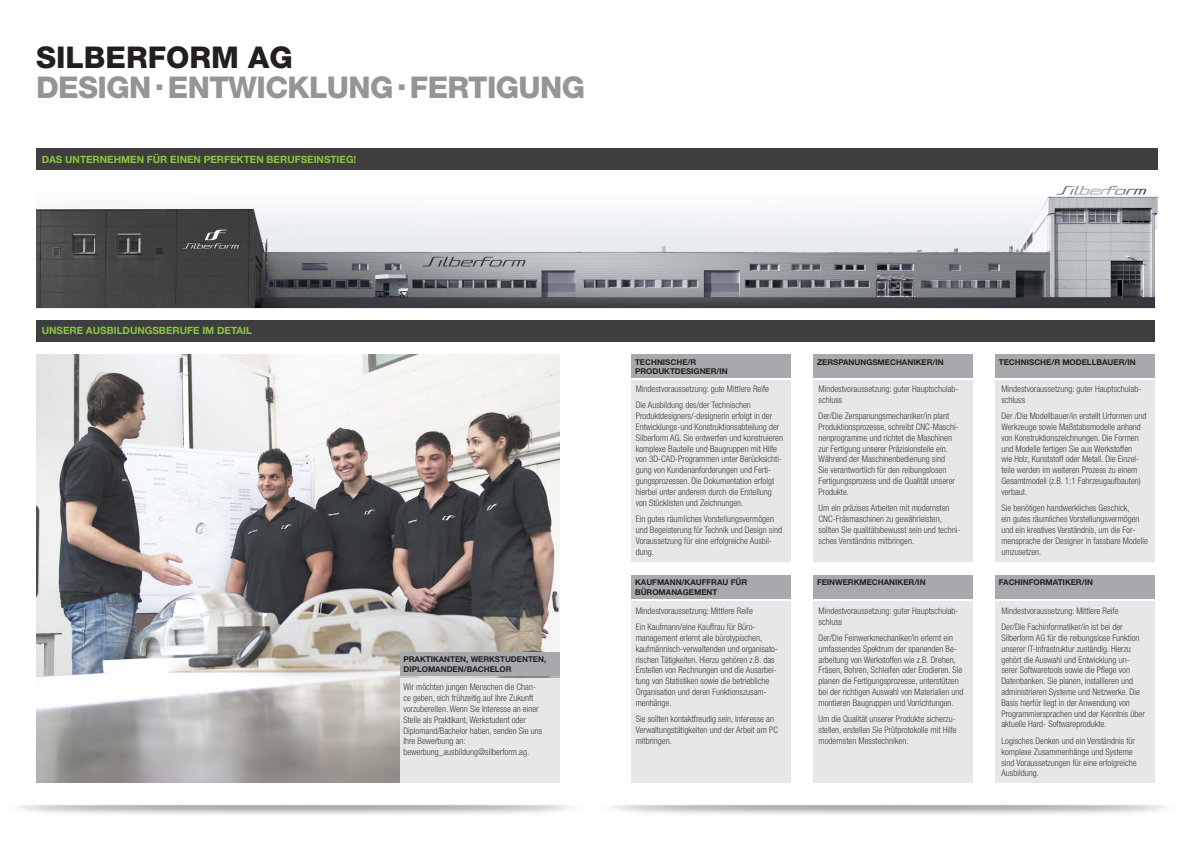
<style>
.page{position:relative;width:1191px;height:842px;background:#fff}
.page>*{position:absolute;margin:0;border:0;box-sizing:border-box;transform-origin:0 0}
.t1{font:800 30px "Helvetica Neue LT Std";letter-spacing:-.02em;color:#939598}
.t2{font:800 30px "Helvetica Neue LT Std";color:#231f20}
.t3{font:700 10px "Helvetica Neue LT Std";color:#8bc63e}
.t4{font:300 condensed 9px/10.8px "Helvetica Neue LT Std";color:#3e3e3f}
.t5{font:700 8px/9.6px "Helvetica Neue LT Std";color:#231f20}
</style>
<div class="page">
<div style="left:631px;top:380px;width:160px;height:181px;background:#e6e7e9"></div>
<div style="left:631px;top:601px;width:160px;height:181px;background:#e6e7e9"></div>
<div style="left:813px;top:380px;width:160px;height:181px;background:#e6e7e9"></div>
<div style="left:813px;top:601px;width:160px;height:181px;background:#e6e7e9"></div>
<div style="left:995px;top:380px;width:160px;height:181px;background:#e6e7e9"></div>
<div style="left:995px;top:601px;width:160px;height:181px;background:#e6e7e9"></div>
<img style="left:36px;top:354px;width:523px;height:428px">
<img style="left:36px;top:185px;width:1121px;height:123px">
<div style="left:631px;top:575px;width:160px;height:24px;background:#a8a9ad"></div>
<div style="left:400px;top:652px;width:159px;height:24px;background:#a8a9ad"></div>
<div style="left:631px;top:354px;width:160px;height:24px;background:#a8a9ad"></div>
<div style="left:813px;top:575px;width:160px;height:24px;background:#a8a9ad"></div>
<div style="left:813px;top:354px;width:160px;height:24px;background:#a8a9ad"></div>
<div style="left:995px;top:575px;width:160px;height:24px;background:#a8a9ad"></div>
<div style="left:995px;top:354px;width:160px;height:24px;background:#a8a9ad"></div>
<div style="left:36px;top:149px;width:561px;height:21px;background:#3e3e3f"></div>
<div style="left:597px;top:149px;width:560px;height:21px;background:#3e3e3f"></div>
<div style="left:400px;top:678px;width:159px;height:104px;background:#e6e7e9"></div>
<div style="left:36px;top:320px;width:559px;height:22px;background:#3e3e3f"></div>
<div style="left:595px;top:320px;width:560px;height:22px;background:#3e3e3f"></div>
<h1 class="t2" style="left:36px;top:40px;width:258px">SILBERFORM AG</h1>
<h1 class="t1" style="left:36px;top:70px;width:551px">DESIGN . ENTWICKLUNG . FERTIGUNG</h1>
<p class="t3" style="left:42px;top:153px;width:316px">DAS UNTERNEHMEN FÜR EINEN PERFEKTEN BERUFSEINSTIEG!</p>
<p class="t3" style="left:42px;top:324px;width:212px">UNSERE AUSBILDUNGSBERUFE IM DETAIL</p>
<p class="t5" style="left:403px;top:654px;width:144px">PRAKTIKANTEN, WERKSTUDENTEN,<br>DIPLOMANDEN/BACHELOR</p>
<p class="t4" style="left:403px;top:682px;width:140px">Wir möchten jungen Menschen die Chan&shy;ce geben, sich frühzeitig auf Ihre Zukunft vorzubereiten. Wenn Sie Interesse an einer Stelle als Praktikant, Werkstudent oder Diplomand/Bachelor haben, senden Sie uns Ihre Bewerbung an: bewerbung_ausbildung@silberform.ag.</p>
<p class="t5" style="left:635px;top:357px;width:94px">TECHNISCHE/R<br>PRODUKTDESIGNER/IN</p>
<p class="t4" style="left:636px;top:380px;width:135px;line-height:16.5px">Mindestvoraussetzung: gute Mittlere Reife<br>Die Ausbildung des/der Technischen</p>
<p class="t4" style="left:636px;top:411px;width:149px">Produktdesigners/-designerin erfolgt in der Entwicklungs-und Konstruktionsabteilung der Silberform AG. Sie entwerfen und konstruieren komplexe Bauteile und Baugruppen mit Hilfe von 3D-CAD-Programmen unter Berücksichti&shy;gung von Kundenanforderungen und Ferti&shy;gungsprozessen. Die Dokumentation erfolgt hierbei unter anderem durch die Erstellung von Stücklisten und Zeichnungen.</p>
<p class="t4" style="left:636px;top:513px;width:148px">Ein gutes räumliches Vorstellungsvermögen und Begeisterung für Technik und Design sind Voraussetzung für eine erfolgreiche Ausbil&shy;dung.</p>
<p class="t5" style="left:635px;top:577px;width:114px">KAUFMANN/KAUFFRAU FÜR<br>BÜROMANAGEMENT</p>
<p class="t4" style="left:636px;top:602px;width:121px;line-height:16.5px">Mindestvoraussetzung: Mittlere Reife<br>Ein Kaufmann/eine Kauffrau für Büro-</p>
<p class="t4" style="left:636px;top:632px;width:144px">management erlernt alle bürotypischen, kaufmännisch-verwaltenden und organisato&shy;rischen Tätigkeiten. Hierzu gehören z.B. das Erstellen von Rechnungen und die Ausarbei&shy;tung von Statistiken sowie die betriebliche Organisation und deren Funktionszusam&shy;menhänge.</p>
<p class="t4" style="left:636px;top:714px;width:144px">Sie sollten kontaktfreudig sein, Interesse an<br>Verwaltungstätigkeiten und der Arbeit am PC mitbringen.</p>
<p class="t5" style="left:817px;top:357px;width:128px">ZERSPANUNGSMECHANIKER/IN</p>
<p class="t4" style="left:818px;top:383px;width:141px">Mindestvoraussetzung: guter Hauptschulab&shy;schluss</p>
<p class="t4" style="left:818px;top:411px;width:142px">Der/Die Zerspanungsmechaniker/in plant Produktionsprozesse, schreibt CNC-Maschi&shy;nenprogramme und richtet die Maschinen zur Fertigung unserer Präzisionsteile ein.<br>Während der Maschinenbedienung sind<br>Sie verantwortlich für den reibungslosen Fertigungsprozess und die Qualität unserer Produkte.</p>
<p class="t4" style="left:818px;top:503px;width:143px">Um ein präzises Arbeiten mit modernsten CNC-Fräsmaschinen zu gewährleisten, sollten Sie qualitätsbewusst sein und techni&shy;sches Verständnis mitbringen.</p>
<p class="t5" style="left:817px;top:577px;width:110px">FEINWERKMECHANIKER/IN</p>
<p class="t4" style="left:818px;top:605px;width:141px">Mindestvoraussetzung: guter Hauptschulab&shy;schluss</p>
<p class="t4" style="left:818px;top:632px;width:146px">Der/Die Feinwerkmechaniker/in erlernt ein umfassendes Spektrum der spanenden Be&shy;arbeitung von Werkstoffen wie z.B. Drehen, Fräsen, Bohren, Schleifen oder Erodieren. Sie planen die Fertigungsprozesse, unterstützen bei der richtigen Auswahl von Materialien und montieren Baugruppen und Vorrichtungen.</p>
<p class="t4" style="left:818px;top:714px;width:140px;text-align:justify">Um die Qualität unserer Produkte sicherzu&shy;stellen, erstellen Sie Prüfprotokolle mit Hilfe modernsten Messtechniken.</p>
<p class="t5" style="left:999px;top:357px;width:138px">TECHNISCHE/R MODELLBAUER/IN</p>
<p class="t4" style="left:1001px;top:383px;width:141px">Mindestvoraussetzung: guter Hauptschulab&shy;schluss</p>
<p class="t4" style="left:1001px;top:411px;width:147px">Der /Die Modellbauer/in erstellt Urformen und Werkzeuge sowie Maßstabsmodelle anhand von Konstruktionszeichnungen. Die Formen und Modelle fertigen Sie aus Werkstoffen<br>wie Holz, Kunststoff oder Metall. Die Einzel&shy;teile werden im weiteren Prozess zu einem Gesamtmodell (z.B. 1:1 Fahrzeugaufbauten) verbaut.</p>
<p class="t4" style="left:1001px;top:503px;width:148px">Sie benötigen handwerkliches Geschick,<br>ein gutes räumliches Vorstellungsvermögen und ein kreatives Verständnis, um die For&shy;mensprache der Designer in fassbare Modelle umzusetzen.</p>
<p class="t5" style="left:999px;top:577px;width:96px">FACHINFORMATIKER/IN</p>
<p class="t4" style="left:1001px;top:602px;width:123px;line-height:16.5px">Mindestvoraussetzung: Mittlere Reife<br>Der/Die Fachinformatiker/in ist bei der</p>
<p class="t4" style="left:1001px;top:632px;width:145px">Silberform AG für die reibungslose Funktion unserer IT-Infrastruktur zuständig. Hierzu gehört die Auswahl und Entwicklung un&shy;serer Softwaretools sowie die Pflege von Datenbanken. Sie planen, installieren und administrieren Systeme und Netzwerke. Die Basis hierfür liegt in der Anwendung von Programmiersprachen und der Kenntnis über aktuelle Hard- Softwareprodukte.</p>
<p class="t4" style="left:1001px;top:735px;width:137px">Logisches Denken und ein Verständnis für komplexe Zusammenhänge und Systeme sind Voraussetzungen für eine erfolgreiche Ausbildung.</p>
</div>
